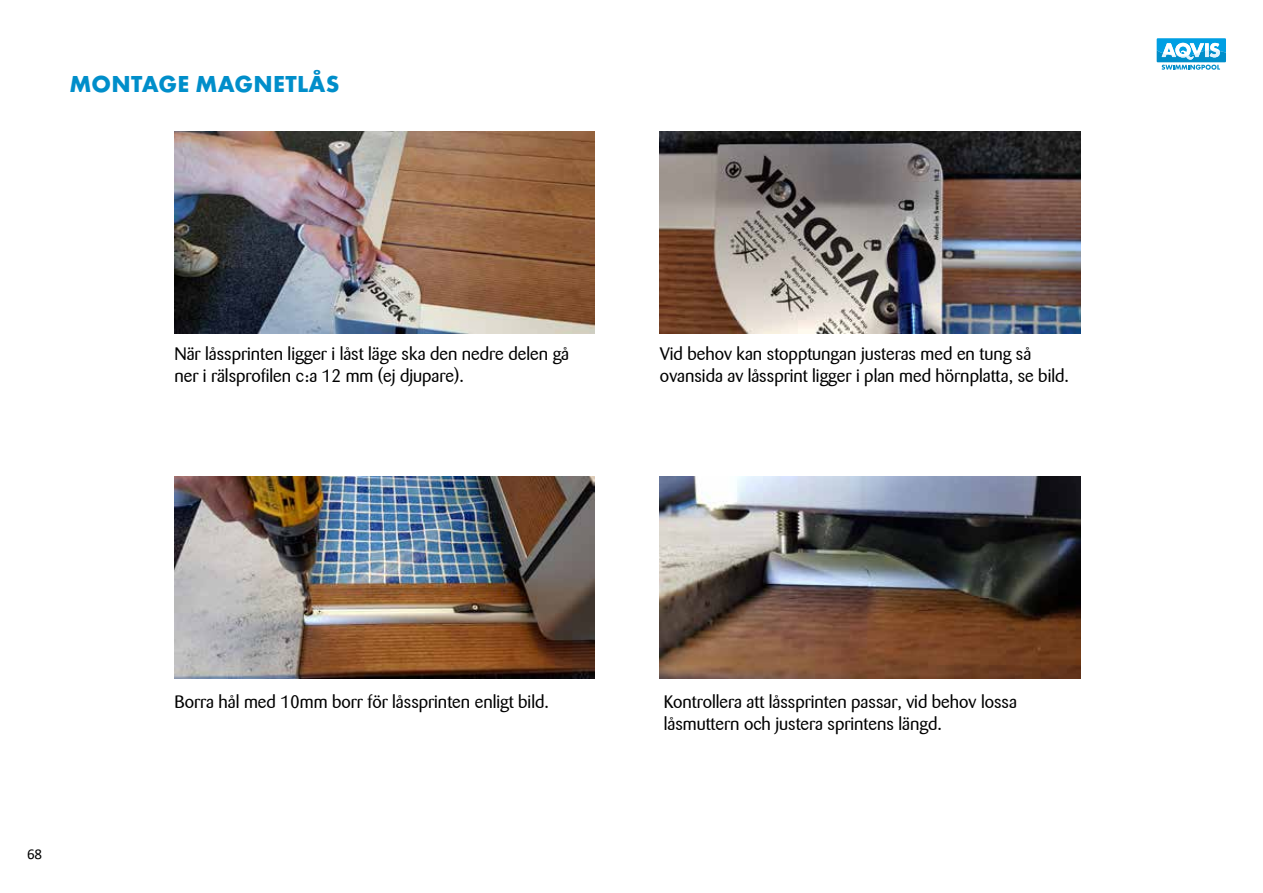
<style>
.page{position:relative;width:1263px;height:893px;background:#fff}
.page>*{position:absolute;margin:0;border:0;box-sizing:border-box;transform-origin:0 0}
.t1{font:700 24px "Function Pro";letter-spacing:.01em;color:#008eca}
.t2{font:18px/21.6px "Barmeno";color:#000}
.t3{font:15px "Calibri";color:#000}
</style>
<div class="page">
<svg style="left:1157px;top:38px;width:69px;height:32px"></svg>
<img style="left:174px;top:132px;width:420px;height:202px">
<img style="left:174px;top:477px;width:420px;height:202px">
<img style="left:660px;top:132px;width:420px;height:202px">
<img style="left:660px;top:477px;width:420px;height:202px">
<h1 class="t1" style="left:69px;top:70px;width:272px">MONTAGE MAGNETLÅS</h1>
<p class="t2" style="left:174px;top:343px;width:396px">När låssprinten ligger i låst läge ska den nedre delen gå ner i rälsprofilen c:a 12 mm (ej djupare).</p>
<p class="t2" style="left:660px;top:343px;width:411px">Vid behov kan stopptungan justeras med en tung så ovansida av låssprint ligger i plan med hörnplatta, se bild.</p>
<p class="t3" style="left:27px;top:843px;width:17px">68</p>
<p class="t2" style="left:174px;top:691px;width:376px">Borra hål med 10mm borr för låssprinten enligt bild.</p>
<p class="t2" style="left:664px;top:691px;width:355px">Kontrollera att låssprinten passar, vid behov lossa låsmuttern och justera sprintens längd.</p>
</div>
